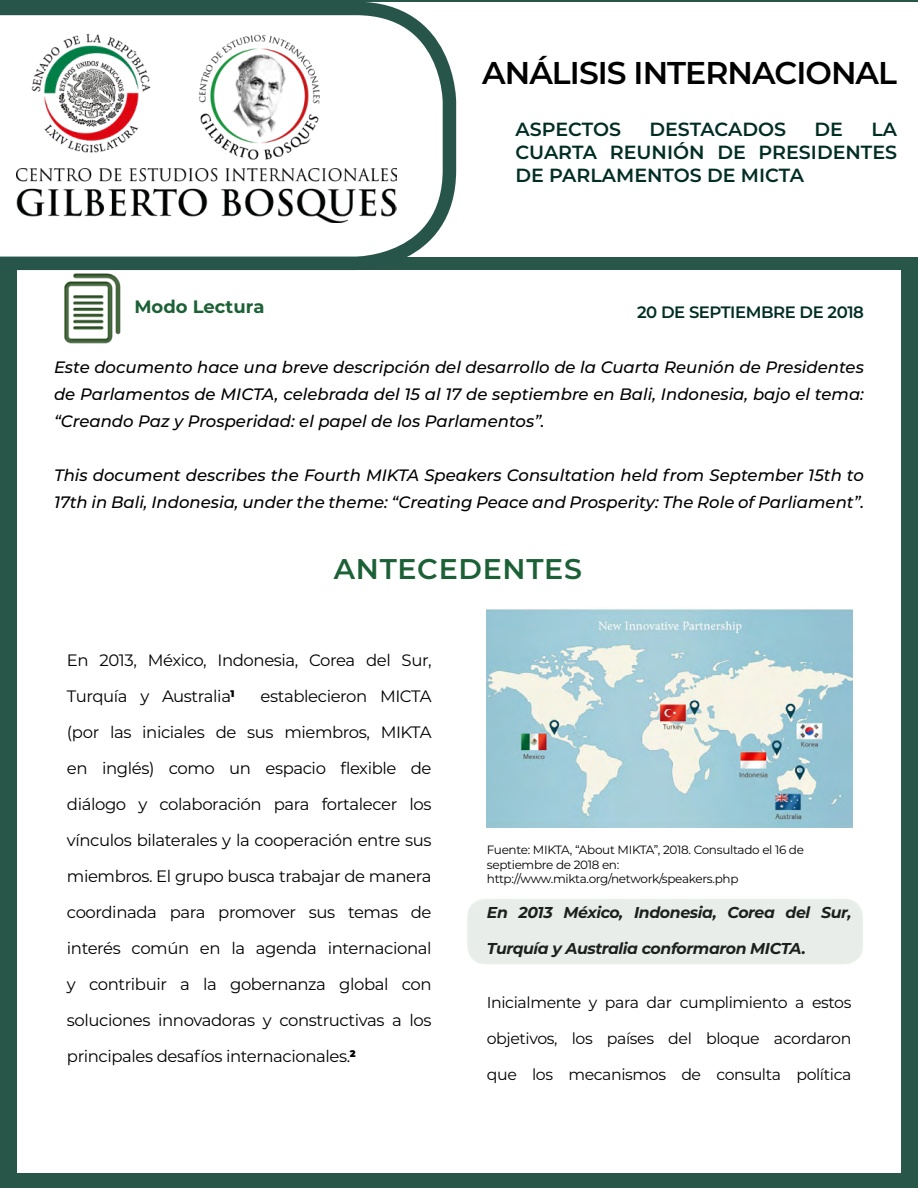
<style>
.page{position:relative;width:918px;height:1188px;background:#fff}
.page>*{position:absolute;margin:0;border:0;box-sizing:border-box;transform-origin:0 0}
.t1{font:600 31.5px "Montserrat";letter-spacing:-.03em;color:#000}
.Titulo_Seccion{font:600 28.5px "Montserrat";letter-spacing:.025em;color:#1c6136}
.t2{font:600 19.05px/22.8px "Montserrat";color:#012d24;text-align:justify}
.t3{font:700 18px "Montserrat";color:#1c6136}
.Texto_CEIGB{font:16.5px/36px "Montserrat";letter-spacing:-.025em;color:#000}
.Abstract{font:italic 500 16.5px/27px "Montserrat";color:#000;text-align:justify}
.t4{font:600 16.5px "Montserrat";letter-spacing:-.025em;color:#012d24}
.Resalte_CEIGB{font:15.75px "Montserrat";letter-spacing:-.025em;color:#000}
.Resalte_CEIGB-2{font:italic 700 15.75px "Montserrat";letter-spacing:-.025em;color:#000}
.Cita{font:12px/14.4px "Montserrat";letter-spacing:-.025em;color:#000}
</style>
<div class="page">
<div style="left:0;top:1px;width:918px;height:1187px;background:#285649"></div>
<div style="left:18px;top:271px;width:883px;height:902px;background:#fff"></div>
<div style="left:275px;top:2px;width:642px;height:255px;background:#fff"></div>
<svg style="left:0;top:2px;width:456px;height:255px"></svg>
<img style="left:192px;top:24px;width:138px;height:145px">
<img style="left:30px;top:24px;width:138px;height:145px">
<img style="left:17px;top:169px;width:380px;height:54px">
<img style="left:487px;top:609px;width:365px;height:219px">
<img style="left:54px;top:270px;width:79px;height:74px">
<div style="left:468px;top:899px;width:394px;height:65px;background:#e9edea;border-radius:18px"></div>
<div style="left:467px;top:899px;width:396px;height:65px;border:2px solid #92b792;border-radius:18px"></div>
<p class="t3" style="left:134px;top:294px;width:132px">Modo Lectura</p>
<p class="t1" style="left:482px;top:50px;width:417px">ANÁLISIS INTERNACIONAL</p>
<p class="t2" style="left:516px;top:117px;width:107px">ASPECTOS</p>
<p class="t2" style="left:649px;top:117px;width:138px">DESTACADOS</p>
<p class="t2" style="left:815px;top:117px;width:30px">DE</p>
<p class="t2" style="left:516px;top:117px;width:383px;text-indent:356px">LA CUARTA REUNIÓN DE PRESIDENTES DE PARLAMENTOS DE MICTA</p>
<p class="t4" style="left:637px;top:301px;width:228px">20 DE SEPTIEMBRE DE 2018</p>
<p class="Abstract" style="left:54px;top:353px;width:812px">Este documento hace una breve descripción del desarrollo de la Cuarta Reunión de Presidentes de Parlamentos de MICTA, celebrada del 15 al 17 de septiembre en Bali, Indonesia, bajo el tema: “Creando Paz y Prosperidad: el papel de los Parlamentos”.</p>
<p class="Abstract" style="left:54px;top:461px;width:812px">This document describes the Fourth MIKTA Speakers Consultation held from September 15th to<br>17th in Bali, Indonesia, under the theme: “Creating Peace and Prosperity: The Role of Parliament”.</p>
<p class="Titulo_Seccion" style="left:334px;top:549px;width:250px">ANTECEDENTES</p>
<p class="Texto_CEIGB" style="left:67px;top:642px;width:366px">En 2013, México, Indonesia, Corea del Sur,<br>Turquía y Australia<sup>1</sup></p>
<p class="Texto_CEIGB" style="left:67px;top:678px;width:366px;text-align:justify;text-indent:194px">establecieron MICTA (por las iniciales de sus miembros, MIKTA en inglés) como un espacio flexible de diálogo y colaboración para fortalecer los vínculos bilaterales y la cooperación entre sus miembros. El grupo busca trabajar de manera coordinada para promover sus temas de interés común en la agenda internacional y contribuir a la gobernanza global con soluciones innovadoras y constructivas a los principales desafíos internacionales.<sup>2</sup></p>
<p class="Cita" style="left:487px;top:842px;width:319px">Fuente: MIKTA, “About MIKTA”, 2018. Consultado el 16 de septiembre de 2018 en:</p>
<p class="Cita" style="left:487px;top:871px;width:253px">http://www.mikta.org/network/speakers.php</p>
<p class="Resalte_CEIGB-2" style="left:487px;top:901px;width:366px">En 2013 México, Indonesia, Corea del Sur,</p>
<p class="Resalte_CEIGB-2" style="left:487px;top:937px;width:320px">Turquía y Australia conformaron MICTA.</p>
<p class="Resalte_CEIGB" style="left:487px;top:992px;width:366px">Inicialmente y para dar cumplimiento a estos</p>
<p class="Resalte_CEIGB" style="left:487px;top:1028px;width:366px">objetivos, los países del bloque acordaron</p>
<p class="Resalte_CEIGB" style="left:487px;top:1064px;width:366px">que los mecanismos de consulta política</p>
</div>
